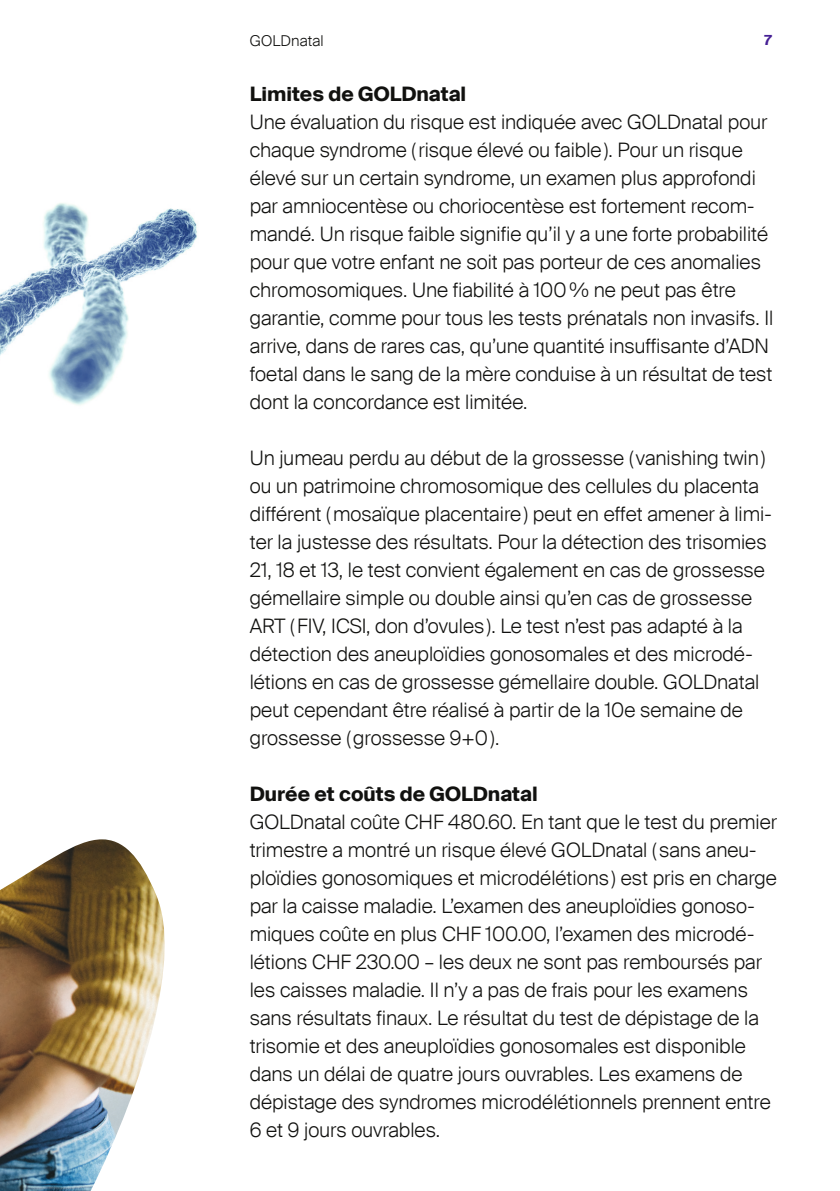
<style>
.page{position:relative;width:840px;height:1191px;background:#fff}
.page>*{position:absolute;margin:0;border:0;box-sizing:border-box;transform-origin:0 0}
.Fliesstext__10pt{font:300 20px/28px "Suisse Intl";color:#11110f}
.Zwischentitel__10pt{font:700 20px "Suisse Intl";color:#11110f}
.t1{font:300 15px "Suisse Intl";letter-spacing:.01em;color:#11110f}
.t2{font:700 14px "Suisse Intl";color:#462095}
</style>
<div class="page">
<img style="left:0;top:203px;width:197px;height:202px">
<img style="left:0;top:839px;width:165px;height:352px">
<p class="t1" style="left:249px;top:32px;width:75px">GOLDnatal</p>
<p class="t2" style="left:764px;top:32px;width:9px">7</p>
<p class="Zwischentitel__10pt" style="left:249px;top:82px;width:218px">Limites de GOLDnatal</p>
<p class="Fliesstext__10pt" style="left:249px;top:108px;width:524px">Une évaluation du risque est indiquée avec GOLDnatal pour chaque syndrome (risque élevé ou faible). Pour un risque élevé sur un certain syndrome, un examen plus approfondi par amniocentèse ou choriocentèse est fortement recom&shy;mandé. Un risque faible signifie qu’il y a une forte probabilité pour que votre enfant ne soit pas porteur de ces anomalies chromosomiques. Une fiabilité à 100% ne peut pas être garantie, comme pour tous les tests prénatals non invasifs. Il arrive, dans de rares cas, qu’une quantité insuffisante d’ADN foetal dans le sang de la mère conduise à un résultat de test dont la concordance est limitée.</p>
<p class="Fliesstext__10pt" style="left:249px;top:444px;width:523px">Un jumeau perdu au début de la grossesse ( vanishing twin) ou un patrimoine chromosomique des cellules du placenta différent (mosaïque placentaire) peut en effet amener à limi&shy;ter la justesse des résultats. Pour la détection des trisomies 21, 18 et 13, le test convient également en cas de grossesse gémellaire simple ou double ainsi qu’en cas de grossesse ART (FIV, ICSI, don d’ovules). Le test n’est pas adapté à la détection des aneuploïdies gonosomales et des microdé&shy;létions en cas de grossesse gémellaire double. GOLDnatal peut cependant être réalisé à partir de la 10e semaine de grossesse (grossesse 9+0).</p>
<p class="Zwischentitel__10pt" style="left:249px;top:782px;width:289px">Durée et coûts de GOLDnatal</p>
<p class="Fliesstext__10pt" style="left:249px;top:808px;width:528px">GOLDnatal coûte CHF 480.60. En tant que le test du premier trimestre a montré un risque élevé GOLDnatal (sans aneu&shy;ploïdies gonosomiques et microdélétions) est pris en charge par la caisse maladie. L’examen des aneuploïdies gonoso&shy;miques coûte en plus CHF 100.00, l’examen des microdé&shy;létions CHF 230.00 – les deux ne sont pas remboursés par les caisses maladie. Il n’y a pas de frais pour les examens sans résultats finaux. Le résultat du test de dépistage de la trisomie et des aneuploïdies gonosomales est disponible dans un délai de quatre jours ouvrables. Les examens de dépistage des syndromes microdélétionnels prennent entre 6 et 9 jours ouvrables.</p>
</div>
